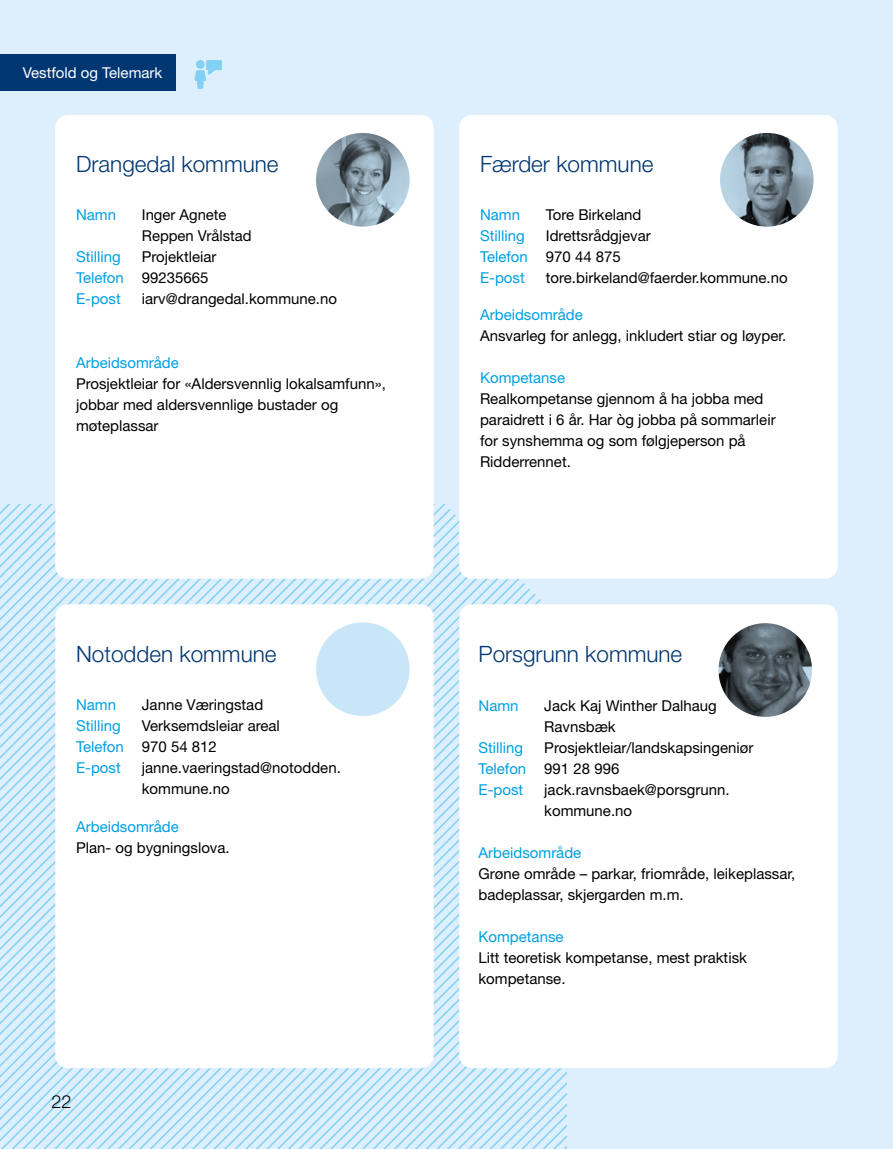
<style>
.page{position:relative;width:893px;height:1149px;background:#fff}
.page>*{position:absolute;margin:0;border:0;box-sizing:border-box;transform-origin:0 0}
.Heading{font:300 22.5px "Helvetica Neue LT Pro";color:#003671}
.t1{font:300 18px "Helvetica Neue LT Pro";color:#000}
.Brød_boks{font:15px/21px "Helvetica Neue LT Pro";color:#000}
.Brød_boks-2{font:15px "Helvetica Neue LT Pro";color:#009fe3}
.Brød_boks-3{font:15px "Helvetica Neue LT Pro";color:#fff}
</style>
<div class="page">
<div style="left:0;top:0;width:893px;height:1148px;background:#ddeffc"></div>
<svg style="left:0;top:505px;width:566px;height:643px"></svg>
<div style="left:0;top:54px;width:176px;height:37px;background:#003671"></div>
<svg style="left:194px;top:60px;width:28px;height:29px"></svg>
<div style="left:459px;top:604px;width:379px;height:463px;background:#fff;border-radius:13px"></div>
<img style="left:718px;top:623px;width:94px;height:93px">
<div style="left:55px;top:115px;width:379px;height:463px;background:#fff;border-radius:13px"></div>
<div style="left:459px;top:115px;width:379px;height:463px;background:#fff;border-radius:13px"></div>
<div style="left:55px;top:604px;width:379px;height:463px;background:#fff;border-radius:13px"></div>
<div style="left:316px;top:622px;width:94px;height:93px;background:#c9e6f9;border-radius:50%"></div>
<img style="left:316px;top:133px;width:94px;height:93px">
<img style="left:720px;top:133px;width:94px;height:93px">
<p class="Brød_boks-3" style="left:23px;top:63px;width:141px">Vestfold og Telemark</p>
<p class="Heading" style="left:76px;top:150px;width:204px">Drangedal kommune</p>
<p class="Brød_boks-2" style="left:76px;top:206px;width:42px">Namn</p>
<p class="Brød_boks-2" style="left:76px;top:248px;width:46px">Stilling</p>
<p class="Brød_boks-2" style="left:76px;top:269px;width:49px">Telefon</p>
<p class="Brød_boks-2" style="left:76px;top:290px;width:46px">E-post</p>
<p class="Brød_boks" style="left:142px;top:204px;width:111px">Inger Agnete<br>Reppen Vrålstad</p>
<p class="Brød_boks" style="left:142px;top:246px;width:76px">Projektleiar</p>
<p class="Brød_boks" style="left:142px;top:267px;width:68px">99235665</p>
<p class="Brød_boks" style="left:142px;top:288px;width:197px">iarv@drangedal.kommune.no</p>
<p class="Brød_boks-2" style="left:76px;top:353px;width:104px">Arbeidsområde</p>
<p class="Brød_boks" style="left:76px;top:373px;width:311px">Prosjektleiar for «Aldersvennlig lokalsamfunn», jobbar med aldersvennlige bustader og møteplassar</p>
<p class="Heading" style="left:76px;top:639px;width:202px">Notodden kommune</p>
<p class="Brød_boks-2" style="left:76px;top:695px;width:42px">Namn</p>
<p class="Brød_boks-2" style="left:76px;top:716px;width:46px">Stilling</p>
<p class="Brød_boks-2" style="left:76px;top:737px;width:49px">Telefon</p>
<p class="Brød_boks-2" style="left:76px;top:758px;width:46px">E-post</p>
<p class="Brød_boks" style="left:142px;top:693px;width:123px">Janne Væringstad</p>
<p class="Brød_boks" style="left:142px;top:714px;width:140px">Verksemdsleiar areal</p>
<p class="Brød_boks" style="left:142px;top:735px;width:77px">970 54 812</p>
<p class="Brød_boks" style="left:142px;top:756px;width:200px">janne.vaeringstad@notodden. kommune.no</p>
<p class="Brød_boks-2" style="left:76px;top:816px;width:104px">Arbeidsområde</p>
<p class="Brød_boks" style="left:76px;top:836px;width:155px">Plan- og bygningslova.</p>
<p class="t1" style="left:52px;top:1089px;width:22px">22</p>
<p class="Heading" style="left:480px;top:150px;width:175px">Færder kommune</p>
<p class="Brød_boks-2" style="left:480px;top:206px;width:42px">Namn</p>
<p class="Brød_boks-2" style="left:480px;top:227px;width:46px">Stilling</p>
<p class="Brød_boks-2" style="left:480px;top:248px;width:49px">Telefon</p>
<p class="Brød_boks-2" style="left:480px;top:269px;width:46px">E-post</p>
<p class="Brød_boks-2" style="left:480px;top:305px;width:104px">Arbeidsområde</p>
<p class="Brød_boks" style="left:480px;top:324px;width:308px">Ansvarleg for anlegg, inkludert stiar og løyper.</p>
<p class="Brød_boks-2" style="left:480px;top:368px;width:87px">Kompetanse</p>
<p class="Brød_boks" style="left:480px;top:387px;width:297px">Realkompetanse gjennom å ha jobba med paraidrett i 6 år. Har òg jobba på sommarleir for synshemma og som følgjeperson på Ridderrennet.</p>
<p class="Brød_boks" style="left:546px;top:204px;width:97px">Tore Birkeland</p>
<p class="Brød_boks" style="left:546px;top:225px;width:107px">Idrettsrådgjevar</p>
<p class="Brød_boks" style="left:546px;top:246px;width:77px">970 44 875</p>
<p class="Brød_boks" style="left:546px;top:267px;width:243px">tore.birkeland@faerder.kommune.no</p>
<p class="Heading" style="left:478px;top:640px;width:205px">Porsgrunn kommune</p>
<p class="Brød_boks-2" style="left:478px;top:695px;width:42px">Namn</p>
<p class="Brød_boks-2" style="left:478px;top:737px;width:46px">Stilling</p>
<p class="Brød_boks-2" style="left:478px;top:758px;width:49px">Telefon</p>
<p class="Brød_boks-2" style="left:478px;top:779px;width:46px">E-post</p>
<p class="Brød_boks" style="left:544px;top:694px;width:174px">Jack Kaj Winther Dalhaug<br>Ravnsbæk</p>
<p class="Brød_boks" style="left:544px;top:736px;width:211px">Prosjektleiar/landskapsingeniør</p>
<p class="Brød_boks" style="left:544px;top:757px;width:77px">991 28 996</p>
<p class="Brød_boks" style="left:544px;top:778px;width:187px">jack.ravnsbaek@porsgrunn. kommune.no</p>
<p class="Brød_boks-2" style="left:478px;top:842px;width:104px">Arbeidsområde</p>
<p class="Brød_boks" style="left:478px;top:862px;width:318px">Grøne område – parkar, friområde, leikeplassar, badeplassar, skjergarden m.m.</p>
<p class="Brød_boks-2" style="left:478px;top:926px;width:87px">Kompetanse</p>
<p class="Brød_boks" style="left:478px;top:946px;width:270px">Litt teoretisk kompetanse, mest praktisk kompetanse.</p>
</div>
